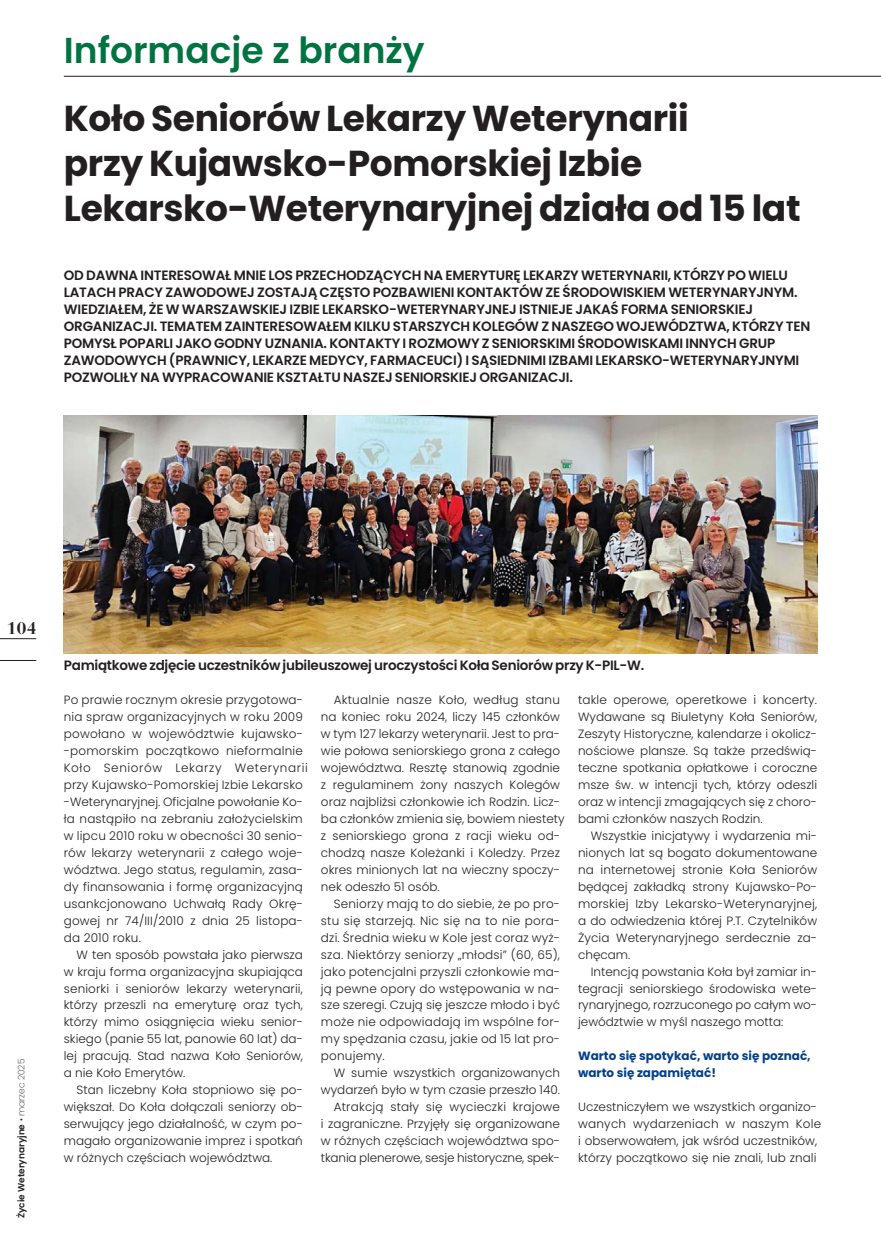
<style>
.page{position:relative;width:881px;height:1234px;background:#fff}
.page>*{position:absolute;margin:0;border:0;box-sizing:border-box;transform-origin:0 0}
.t1{font:700 36px/44.7px "Poppins";letter-spacing:-.01em;color:#231f20}
.t2{font:600 36px "Poppins";color:#007440}
.t3{font:700 18px "Bauer Bodni EU";color:#231f20}
.t4{font:600 13.5px/17px "Poppins";letter-spacing:-.015em;color:#231f20}
.t5{font:300 12px/17px "Poppins";color:#231f20;text-align:justify}
.t6{font:700 12px/17px "Poppins";color:#02408a}
.t7{font:600 9px "Poppins";color:#231f20}
.s1{font-weight:200}
</style>
<div class="page">
<hr style="left:0;top:638px;width:36px;height:1px;background:#231f20">
<hr style="left:0;top:660px;width:36px;height:1px;background:#231f20">
<hr style="left:64px;top:76px;width:816px;height:1px;background:#231f20">
<img style="left:64px;top:415px;width:752px;height:238px">
<h1 class="t2" style="left:64px;top:37px;width:362px">Informacje z branży</h1>
<h1 class="t1" style="left:64px;top:101px;width:738px">Koło Seniorów Lekarzy Weterynarii<br>przy Kujawsko-Pomorskiej Izbie<br>Lekarsko-Weterynaryjnej działa od 15 lat</h1>
<p class="t4" style="left:64px;top:268px;width:747px">OD DAWNA INTERESOWAŁ MNIE LOS PRZECHODZĄCYCH NA EMERYTURĘ LEKARZY WETERYNARII, KTÓRZY PO WIELU LATACH PRACY ZAWODOWEJ ZOSTAJĄ CZĘSTO POZBAWIENI KONTAKTÓW ZE ŚRODOWISKIEM WETERYNARYJNYM.<br>WIEDZIAŁEM, ŻE W WARSZAWSKIEJ IZBIE LEKARSKO-WETERYNARYJNEJ ISTNIEJE JAKAŚ FORMA SENIORSKIEJ ORGANIZACJI. TEMATEM ZAINTERESOWAŁEM KILKU STARSZYCH KOLEGÓW Z NASZEGO WOJEWÓDZTWA, KTÓRZY TEN POMYSŁ POPARLI JAKO GODNY UZNANIA. KONTAKTY I ROZMOWY Z SENIORSKIMI ŚRODOWISKAMI INNYCH GRUP ZAWODOWYCH (PRAWNICY, LEKARZE MEDYCY, FARMACEUCI) I SĄSIEDNIMI IZBAMI LEKARSKO-WETERYNARYJNYMI POZWOLIŁY NA WYPRACOWANIE KSZTAŁTU NASZEJ SENIORSKIEJ ORGANIZACJI.</p>
<h2 class="t3" style="left:7px;top:616px;width:31px">104</h2>
<p class="t7" style="left:18px;top:1217px;width:161px;rotate:-90deg">Życie Weterynaryjne <span class="s1">• marzec 2025</span></p>
<p class="t4" style="left:64px;top:658px;width:581px">Pamiątkowe zdjęcie uczestników jubileuszowej uroczystości Koła Seniorów przy K-PIL-W.</p>
<p class="t5" style="left:64px;top:692px;width:245px;text-align:left">Po pra wie rocz nym okre sie przy go to wa - nia spraw or ga ni za cyj nych w ro ku 2009 po wo ła no w wo je wódz twie ku jaw sko - -po mor skim po cząt ko wo nie for mal nie Ko ło Se nio rów Le ka rzy We te ry na rii przy Ku jaw sko -Po mor skiej Izbie Le kar sko -We te ry na ryj nej. Ofi cjal ne po wo ła nie Ko - ła na stą pi ło na ze bra niu za ło ży ciel skim w lip cu 2010 ro ku w obec no ści 30 se nio - rów le ka rzy we te ry na rii z ca łe go wo je - wódz twa. Je go sta tus, re gu la min, za sa - dy fi nan so wa nia i for mę or ga ni za cyj ną usank cjo no wa no Uchwa łą Ra dy Okrę - go wej nr 74/III/2010 z dnia 25 li sto pa - da 2010 ro ku.</p>
<p class="t5" style="left:64px;top:947px;width:240px;text-indent:13px">W ten spo sób po wsta ła ja ko pierw sza w kra ju for ma or ga ni za cyj na sku pia ją ca se nior ki i se nio rów le ka rzy we te ry na rii, któ rzy prze szli na eme ry tu rę oraz tych, któ rzy mi mo osią gnię cia wie ku se nior - skie go (pa nie 55 lat, pa no wie 60 lat) da - lej pra cu ją. Stad na zwa Ko ło Se nio rów, a nie Ko ło Eme ry tów.</p>
<p class="t5" style="left:64px;top:1082px;width:240px;text-indent:13px">Stan li czeb ny Ko ła stop nio wo się po - więk szał. Do Ko ła do łą cza li se nio rzy ob - ser wu ją cy je go dzia łal ność, w czym po - ma ga ło or ga ni zo wa nie im prez i spo tkań w róż nych czę ściach wo je wódz twa.</p>
<p class="t5" style="left:321px;top:692px;width:245px;text-align:left;text-indent:13px">Ak tu al nie na sze Ko ło, we dług sta nu na ko niec ro ku 2024, li czy 145 człon ków w tym 127 le ka rzy we te ry na rii. Jest to pra - wie po ło wa se nior skie go gro na z ca łe go wo je wódz twa. Resz tę sta no wią zgod nie z re gu la mi nem żo ny na szych Ko le gów oraz naj bliż si człon ko wie ich Ro dzin. Licz - ba człon ków zmie nia się, bo wiem nie ste ty z se nior skie go gro na z ra cji wie ku od - cho dzą na sze Ko le żan ki i Ko le dzy. Przez okres mi nio nych lat na wiecz ny spo czy - nek ode szło 51 osób.</p>
<p class="t5" style="left:321px;top:896px;width:241px;text-indent:13px">Se nio rzy ma ją to do sie bie, że po pro - stu się sta rze ją. Nic się na to nie po ra - dzi. Śred nia wie ku w Ko le jest co raz wyż - sza. Nie któ rzy se nio rzy „młod si” (60, 65), ja ko po ten cjal ni przy szli człon ko wie ma - ją pew ne opo ry do wstę po wa nia w na - sze sze re gi. Czu ją się jesz cze mło do i być mo że nie od po wia da ją im wspól ne for - my spę dza nia cza su, ja kie od 15 lat pro - po nu je my.</p>
<p class="t5" style="left:321px;top:1065px;width:240px;text-align:right">W su mie wszyst kich or ga ni zo wa nych wy da rzeń by ło w tym cza sie prze szło 140.<br>Atrak cją sta ły się wy ciecz ki kra jo we<br>i za gra nicz ne. Przy ję ły się or ga ni zo wa ne w róż nych czę ściach wo je wódz twa spo - tka nia ple ne ro we, se sje hi sto rycz ne, spek -</p>
<p class="t5" style="left:578px;top:692px;width:240px">ta kle ope ro we, ope ret ko we i kon cer ty.<br>Wy da wa ne są Biu le ty ny Ko ła Se nio rów, Ze szy ty Hi sto rycz ne, ka len da rze i oko licz - no ścio we plan sze. Są tak że przed świą - tecz ne spo tka nia opłat ko we i co rocz ne msze św. w in ten cji tych, któ rzy ode szli oraz w in ten cji zma ga ją cych się z cho ro - ba mi człon ków na szych Ro dzin.</p>
<p class="t5" style="left:578px;top:828px;width:240px;text-indent:13px">Wszyst kie ini cja ty wy i wy da rze nia mi - nio nych lat są bo ga to do ku men to wa ne na in ter ne to wej stro nie Ko ła Se nio rów bę dą cej za kład ką stro ny Ku jaw sko -Po - mor skiej Izby Le kar sko -We te ry na ryj nej, a do od wie dze nia któ rej P.T. Czy tel ni ków Ży cia We te ry na ryj ne go ser decz nie za - chę cam.</p>
<p class="t5" style="left:578px;top:964px;width:240px;text-indent:13px">In ten cją po wsta nia Ko ła był za miar in - te gra cji se nior skie go śro do wi ska we te - ry na ryj ne go, roz rzu co ne go po ca łym wo - je wódz twie w myśl na sze go mot ta:</p>
<p class="t6" style="left:578px;top:1048px;width:234px">Warto się spotykać, warto się poznać, warto się zapamiętać!</p>
<p class="t5" style="left:578px;top:1099px;width:245px;text-align:left">Uczest ni czy łem we wszyst kich or ga ni zo - wa nych wy da rze niach w na szym Ko le i ob ser wo wa łem, jak wśród uczest ni ków, któ rzy po cząt ko wo się nie zna li, lub zna li</p>
</div>
